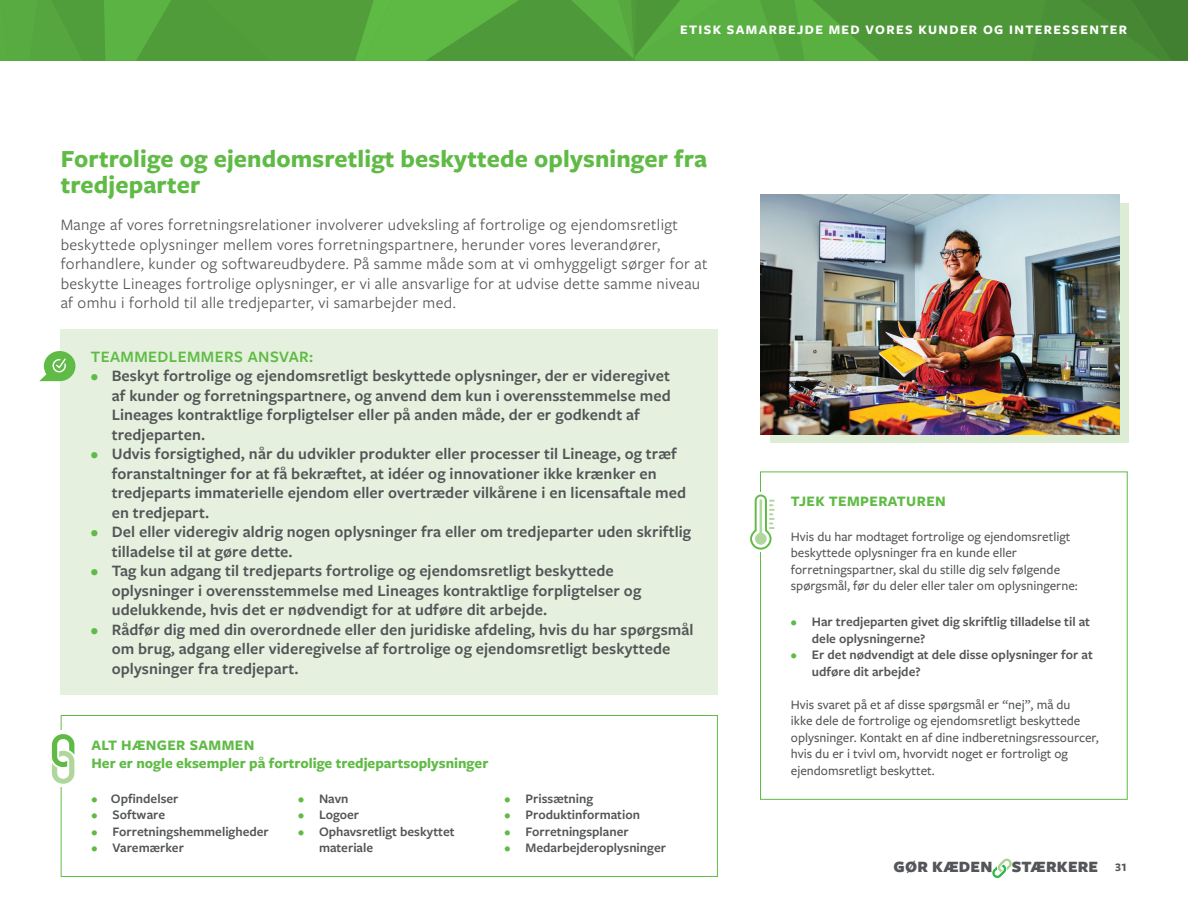
<style>
.page{position:relative;width:1188px;height:918px;background:#fff}
.page>*{position:absolute;margin:0;border:0;box-sizing:border-box;transform-origin:0 0}
._4__h1{font:700 25.5px/25.5px "Freight Sans Pro";letter-spacing:.005em;color:#60bb46}
.t1{font:600 16.5px/19.5px "Freight Sans Pro";letter-spacing:.005em;color:#535558}
.base_11_13{font:16.5px/19.5px "Freight Sans Pro";letter-spacing:.02em;color:#535558}
._4__responsibilities_h1{font:600 16.5px "Freight Sans Pro";letter-spacing:.025em;color:#60bb46}
.t2{font:900 16.35px "Freight Sans Pro";letter-spacing:.01em;color:#535558}
._4__temp___linking_h2{font:700 15px "Freight Sans Pro";color:#60bb46}
._4__temp_h1{font:700 15px "Freight Sans Pro";letter-spacing:.025em;color:#60bb46}
._4__linking_h1{font:700 15px "Freight Sans Pro";letter-spacing:.025em;color:#60bb46}
.outlined_frames___base{font:500 13.5px/16.5px "Freight Sans Pro";color:#535558}
.t3{font:600 13.5px/16.5px "Freight Sans Pro";color:#535558}
.t4{font:700 13.5px "Freight Sans Pro";letter-spacing:.1em;color:#fff}
.t5{font:700 12px "Freight Sans Pro";color:#535558}
.s1{color:#60bb46}
</style>
<div class="page">
<svg style="left:992px;top:859px;width:20px;height:19px"></svg>
<svg style="left:0;top:0;width:1188px;height:61px;background:#52a03b"></svg>
<div style="left:770px;top:203px;width:359px;height:239px;background:#ddedd4"></div>
<img style="left:760px;top:195px;width:359px;height:239px">
<div style="left:61px;top:715px;width:657px;height:162px;border:1px solid #60bb46"></div>
<div style="left:58px;top:730px;width:5px;height:57px;background:#fff"></div>
<svg style="left:52px;top:734px;width:22px;height:50px"></svg>
<div style="left:760px;top:472px;width:368px;height:328px;border:1px solid #60bb46"></div>
<div style="left:754px;top:492px;width:17px;height:60px;background:#fff"></div>
<svg style="left:750px;top:495px;width:25px;height:55px"></svg>
<div style="left:61px;top:329px;width:657px;height:366px;background:#e5f1de"></div>
<svg style="left:39px;top:351px;width:36px;height:30px"></svg>
<p class="t4" style="left:680px;top:20px;width:449px">ETISK SAMARBEJDE MED VORES KUNDER OG INTERESSENTER</p>
<p class="_4__h1" style="left:61px;top:145px;width:648px">Fortrolige og ejendomsretligt beskyttede oplysninger fra tredjeparter</p>
<p class="base_11_13" style="left:61px;top:215px;width:648px">Mange af vores forretningsrelationer involverer udveksling af fortrolige og ejendomsretligt beskyttede oplysninger mellem vores forretningspartnere, herunder vores leverandører, forhandlere, kunder og softwareudbydere. På samme måde som at vi omhyggeligt sørger for at beskytte Lineages fortrolige oplysninger, er vi alle ansvarlige for at udvise dette samme niveau af omhu i forhold til alle tredjeparter, vi samarbejder med.</p>
<p class="_4__responsibilities_h1" style="left:91px;top:345px;width:224px">TEAMMEDLEMMERS ANSVAR:</p>
<p class="t1" style="left:112px;top:366px;width:561px;text-indent:-21px"><span class="s1">•</span> Beskyt fortrolige og ejendomsretligt beskyttede oplysninger, der er videregivet af kunder og forretningspartnere, og anvend dem kun i overensstemmelse med Lineages kontraktlige forpligtelser eller på anden måde, der er godkendt af tredjeparten.</p>
<p class="t1" style="left:112px;top:444px;width:576px;text-indent:-21px"><span class="s1">•</span> Udvis forsigtighed, når du udvikler produkter eller processer til Lineage, og træf foranstaltninger for at få bekræftet, at idéer og innovationer ikke krænker en tredjeparts immaterielle ejendom eller overtræder vilkårene i en licensaftale med en tredjepart.</p>
<p class="t1" style="left:112px;top:522px;width:581px;text-indent:-21px"><span class="s1">•</span> Del eller videregiv aldrig nogen oplysninger fra eller om tredjeparter uden skriftlig tilladelse til at gøre dette.</p>
<p class="t1" style="left:112px;top:561px;width:531px;text-indent:-21px"><span class="s1">•</span> Tag kun adgang til tredjeparts fortrolige og ejendomsretligt beskyttede oplysninger i overensstemmelse med Lineages kontraktlige forpligtelser og udelukkende, hvis det er nødvendigt for at udføre dit arbejde.</p>
<p class="t1" style="left:112px;top:619px;width:583px;text-indent:-21px"><span class="s1">•</span> Rådfør dig med din overordnede eller den juridiske afdeling, hvis du har spørgsmål om brug, adgang eller videregivelse af fortrolige og ejendomsretligt beskyttede oplysninger fra tredjepart.</p>
<p class="_4__linking_h1" style="left:92px;top:735px;width:164px">ALT HÆNGER SAMMEN</p>
<p class="_4__temp___linking_h2" style="left:92px;top:753px;width:398px">Her er nogle eksempler på fortrolige tredjepartsoplysninger</p>
<p class="t3" style="left:92px;top:789px;width:89px"><span class="s1">•</span> Opfindelser</p>
<p class="t3" style="left:92px;top:806px;width:75px"><span class="s1">•</span> Software</p>
<p class="t3" style="left:92px;top:822px;width:179px"><span class="s1">•</span> Forretningshemmeligheder</p>
<p class="t3" style="left:92px;top:839px;width:94px"><span class="s1">•</span> Varemærker</p>
<p class="t3" style="left:298px;top:789px;width:52px"><span class="s1">•</span> Navn</p>
<p class="t3" style="left:298px;top:806px;width:63px"><span class="s1">•</span> Logoer</p>
<p class="t3" style="left:319px;top:822px;width:137px;text-indent:-21px"><span class="s1">•</span> Ophavsretligt beskyttet materiale</p>
<p class="t3" style="left:505px;top:789px;width:90px"><span class="s1">•</span> Prissætning</p>
<p class="t3" style="left:505px;top:806px;width:137px"><span class="s1">•</span> Produktinformation</p>
<p class="t3" style="left:505px;top:822px;width:126px"><span class="s1">•</span> Forretningsplaner</p>
<p class="t3" style="left:505px;top:839px;width:163px"><span class="s1">•</span> Medarbejderoplysninger</p>
<p class="_4__temp_h1" style="left:791px;top:491px;width:157px">TJEK TEMPERATUREN</p>
<p class="outlined_frames___base" style="left:791px;top:528px;width:289px">Hvis du har modtaget fortrolige og ejendomsretligt beskyttede oplysninger fra en kunde eller forretningspartner, skal du stille dig selv følgende spørgsmål, før du deler eller taler om oplysningerne:</p>
<p class="t3" style="left:812px;top:613px;width:280px;text-indent:-21px"><span class="s1">•</span> Har tredjeparten givet dig skriftlig tilladelse til at dele oplysningerne?</p>
<p class="t3" style="left:812px;top:646px;width:283px;text-indent:-21px"><span class="s1">•</span> Er det nødvendigt at dele disse oplysninger for at udføre dit arbejde?</p>
<p class="outlined_frames___base" style="left:791px;top:696px;width:310px">Hvis svaret på et af disse spørgsmål er “nej”, må du<br>ikke dele de fortrolige og ejendomsretligt beskyttede oplysninger. Kontakt en af dine indberetningsressourcer, hvis du er i tvivl om, hvorvidt noget er fortroligt og ejendomsretligt beskyttet.</p>
<p class="t2" style="left:894px;top:856px;width:206px">GØR KÆDEN STÆRKERE</p>
<p class="t5" style="left:1115px;top:859px;width:13px">31</p>
</div>
